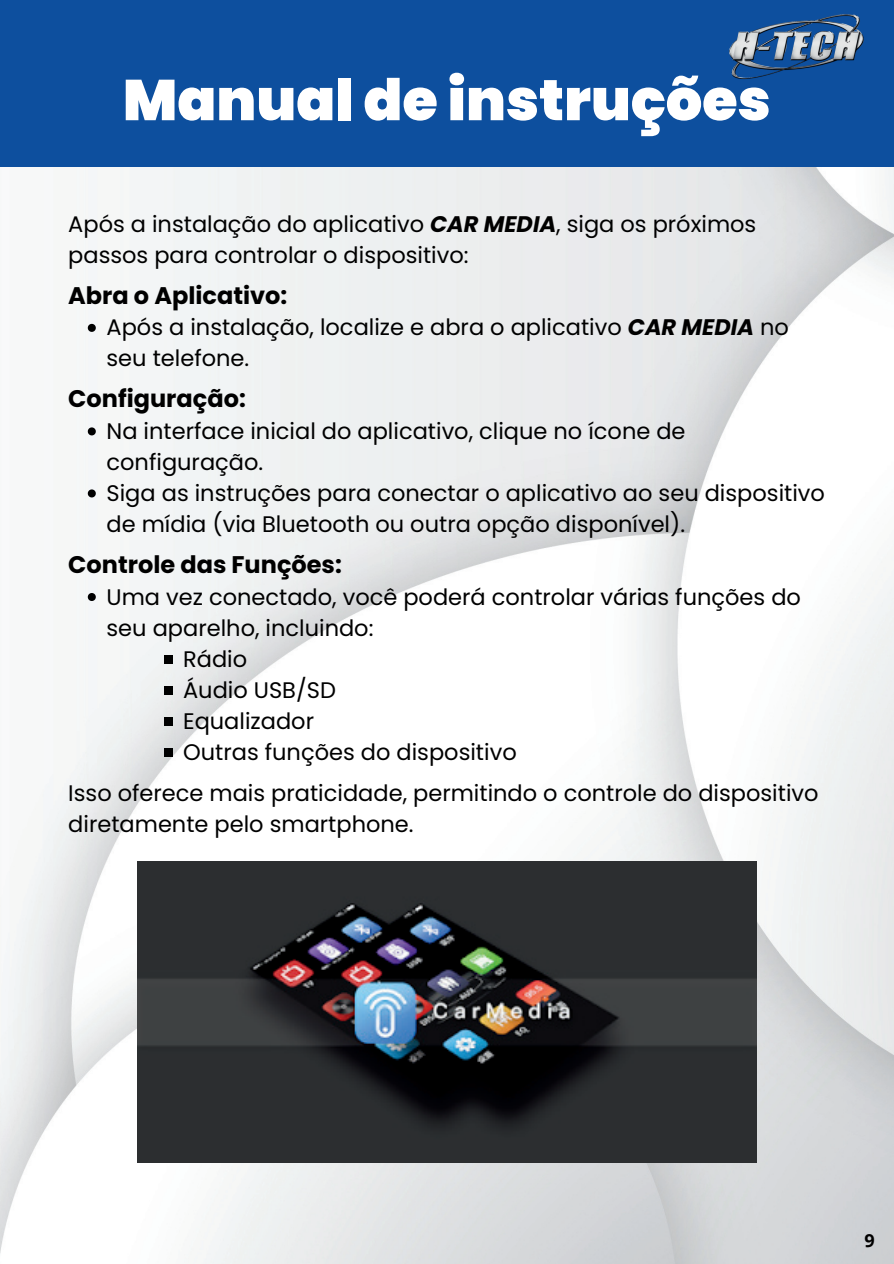
<style>
.page{position:relative;width:894px;height:1264px;background:#fff}
.page>*{position:absolute;margin:0;border:0;box-sizing:border-box;transform-origin:0 0}
.t1{font:900 57.3px "Poppins";color:#fff}
.t2{font:700 24px "Poppins";color:#000}
.t3{font:22.5px/31px "Poppins";color:#000}
.t4{font:700 18px "Open Sans";color:#000}
.s1{font-weight:700;font-style:italic}
</style>
<div class="page">
<img style="left:0;top:166px;width:893px;height:1097px">
<div style="left:0;top:0;width:893px;height:166px;background:#0d4f9e"></div>
<img style="left:729px;top:14px;width:135px;height:65px">
<svg style="left:88px;top:324px;width:8px;height:8px"></svg>
<svg style="left:88px;top:427px;width:8px;height:8px"></svg>
<svg style="left:88px;top:489px;width:8px;height:8px"></svg>
<svg style="left:88px;top:593px;width:8px;height:8px"></svg>
<div style="left:164px;top:655px;width:8px;height:8px;background:#000"></div>
<div style="left:164px;top:686px;width:8px;height:8px;background:#000"></div>
<div style="left:164px;top:717px;width:8px;height:8px;background:#000"></div>
<div style="left:164px;top:748px;width:8px;height:8px;background:#000"></div>
<img style="left:137px;top:861px;width:619px;height:301px">
<h1 class="t1" style="left:123px;top:67px;width:649px">Manual de instruções</h1>
<p class="t3" style="left:68px;top:208px;width:689px">Após a instalação do aplicativo <span class="s1">CAR MEDIA</span>, siga os próximos passos para controlar o dispositivo:</p>
<p class="t2" style="left:68px;top:281px;width:220px">Abra o Aplicativo:</p>
<p class="t3" style="left:106px;top:312px;width:683px">Após a instalação, localize e abra o aplicativo <span class="s1">CAR MEDIA</span> no seu telefone.</p>
<p class="t2" style="left:68px;top:385px;width:179px">Configuração:</p>
<p class="t3" style="left:106px;top:415px;width:719px">Na interface inicial do aplicativo, clique no ícone de configuração.<br>Siga as instruções para conectar o aplicativo ao seu dispositivo de mídia (via Bluetooth ou outra opção disponível).</p>
<p class="t2" style="left:68px;top:550px;width:275px">Controle das Funções:</p>
<p class="t3" style="left:106px;top:581px;width:695px">Uma vez conectado, você poderá controlar várias funções do</p>
<p class="t3" style="left:106px;top:612px;width:268px">seu aparelho, incluindo:</p>
<p class="t3" style="left:183px;top:643px;width:66px">Rádio</p>
<p class="t3" style="left:183px;top:674px;width:154px">Áudio USB/SD</p>
<p class="t3" style="left:183px;top:705px;width:132px">Equalizador</p>
<p class="t3" style="left:183px;top:736px;width:335px">Outras funções do dispositivo</p>
<p class="t3" style="left:68px;top:777px;width:751px">Isso oferece mais praticidade, permitindo o controle do dispositivo diretamente pelo smartphone.</p>
<p class="t4" style="left:864px;top:1227px;width:12px">9</p>
</div>
